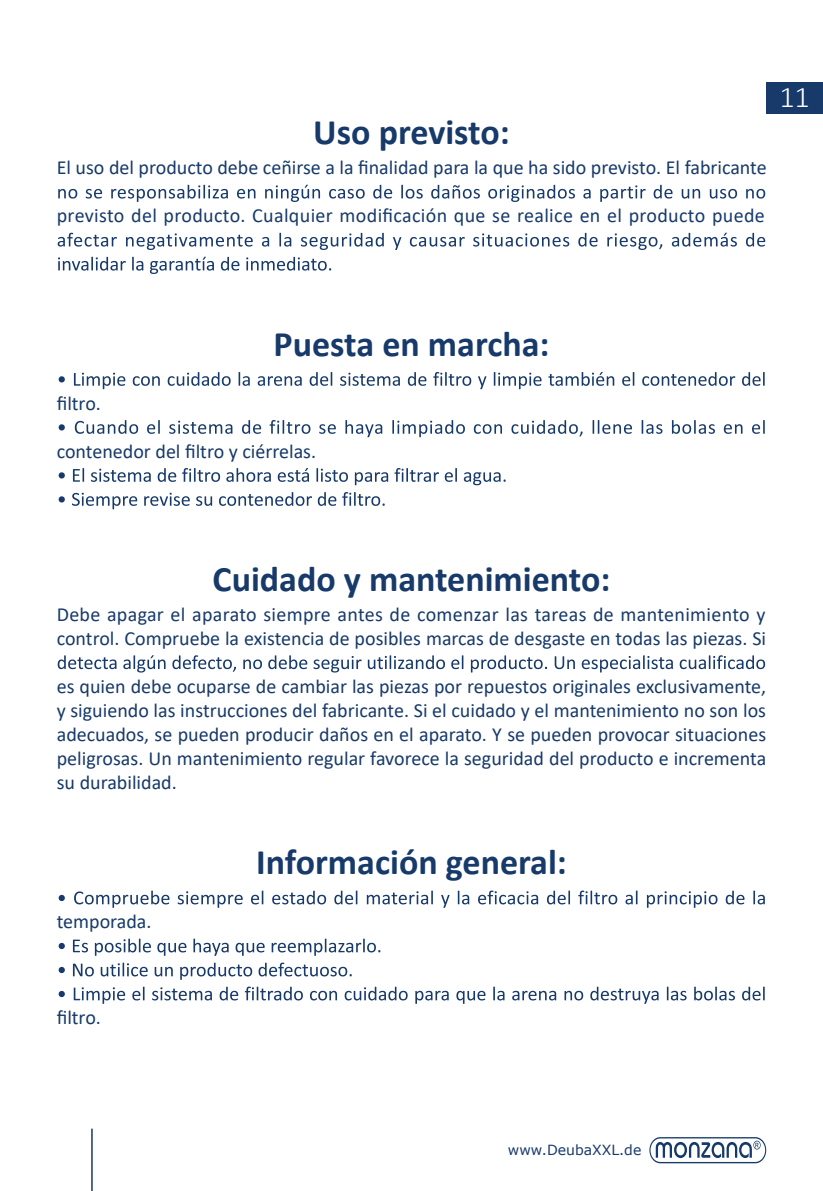
<style>
.page{position:relative;width:823px;height:1191px;background:#fff}
.page>*{position:absolute;margin:0;border:0;box-sizing:border-box;transform-origin:0 0}
.t1{font:700 36px "Calibri";color:#173a6a}
.t2{font:300 30px "Calibri";color:#fff}
.t3{font:20px/24px "Calibri";color:#173a6a}
.t4{font:14px "Verdana";color:#173a6a}
</style>
<div class="page">
<div style="left:765px;top:82px;width:57px;height:31px;background:#173a6a"></div>
<svg style="left:649px;top:1137px;width:116px;height:26px"></svg>
<hr style="left:91px;top:1128px;width:2px;height:63px;background:#173a6a">
<svg style="left:58px;top:185px;width:706px;height:17px"></svg>
<svg style="left:58px;top:233px;width:706px;height:17px"></svg>
<svg style="left:58px;top:257px;width:273px;height:17px"></svg>
<svg style="left:59px;top:372px;width:705px;height:17px"></svg>
<svg style="left:59px;top:420px;width:705px;height:17px"></svg>
<svg style="left:59px;top:468px;width:446px;height:17px"></svg>
<svg style="left:59px;top:492px;width:325px;height:17px"></svg>
<svg style="left:58px;top:655px;width:706px;height:17px"></svg>
<svg style="left:59px;top:890px;width:705px;height:17px"></svg>
<svg style="left:59px;top:938px;width:321px;height:17px"></svg>
<svg style="left:59px;top:962px;width:292px;height:17px"></svg>
<svg style="left:59px;top:986px;width:705px;height:17px"></svg>
<h1 class="t1" style="left:313px;top:107px;width:198px">Uso previsto:</h1>
<p class="t3" style="left:57px;top:155px;width:711px">El uso del producto debe ceñirse a la finalidad para la que ha sido previsto. El fabricante</p>
<p class="t3" style="left:57px;top:203px;width:709px">previsto del producto. Cualquier modificación que se realice en el producto puede</p>
<h2 class="t2" style="left:778px;top:78px;width:32px">11</h2>
<h1 class="t1" style="left:273px;top:318px;width:277px">Puesta en marcha:</h1>
<p class="t3" style="left:57px;top:390px;width:46px">filtro.</p>
<p class="t3" style="left:57px;top:438px;width:261px">contenedor del filtro y ciérrelas.</p>
<h1 class="t1" style="left:212px;top:553px;width:399px">Cuidado y mantenimiento:</h1>
<p class="t3" style="left:57px;top:602px;width:710px">Debe apagar el aparato siempre antes de comenzar las tareas de mantenimiento y control. Compruebe la existencia de posibles marcas de desgaste en todas las piezas. Si</p>
<p class="t3" style="left:57px;top:674px;width:710px;text-align:justify">es quien debe ocuparse de cambiar las piezas por repuestos originales exclusivamente, y siguiendo las instrucciones del fabricante. Si el cuidado y el mantenimiento no son los adecuados, se pueden producir daños en el aparato. Y se pueden provocar situaciones peligrosas. Un mantenimiento regular favorece la seguridad del producto e incrementa su durabilidad.</p>
<p class="t3" style="left:57px;top:909px;width:96px">temporada.</p>
<p class="t3" style="left:57px;top:1005px;width:46px">filtro.</p>
<h1 class="t1" style="left:256px;top:836px;width:312px">Información general:</h1>
<p class="t4" style="left:507px;top:1140px;width:135px">www.DeubaXXL.de</p>
</div>
